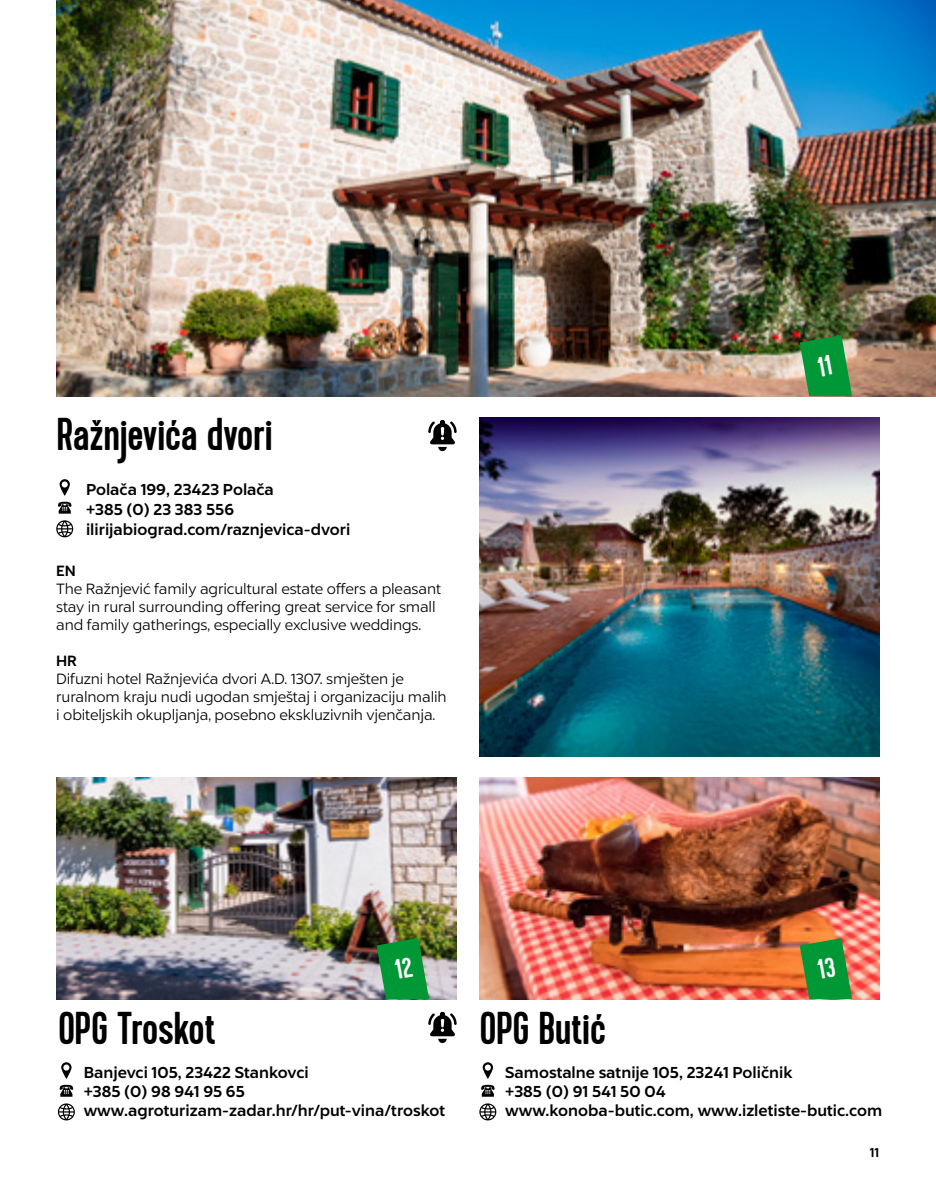
<style>
.page{position:relative;width:936px;height:1191px;background:#fff}
.page>*{position:absolute;margin:0;border:0;box-sizing:border-box;transform-origin:0 0}
.t1{font:46px "Kapra";color:#000}
.t2{font:700 16px/19.2px "Liszt FY";color:#000}
.t3{font:15px/18px "Liszt FY";letter-spacing:-.01em;color:#000}
.t4{font:700 15px "Liszt FY";color:#000}
.t5{font:700 13px "Liszt FY";color:#000}
</style>
<div class="page">
<img style="left:479px;top:417px;width:400px;height:339px">
<svg style="left:58px;top:501px;width:14px;height:12px"></svg>
<svg style="left:60px;top:479px;width:10px;height:16px"></svg>
<svg style="left:56px;top:520px;width:18px;height:17px"></svg>
<img style="left:56px;top:0;width:879px;height:396px">
<img style="left:56px;top:778px;width:400px;height:221px">
<svg style="left:60px;top:1084px;width:13px;height:12px"></svg>
<svg style="left:61px;top:1062px;width:11px;height:16px"></svg>
<svg style="left:57px;top:1103px;width:18px;height:17px"></svg>
<img style="left:479px;top:778px;width:400px;height:221px">
<svg style="left:481px;top:1084px;width:13px;height:12px"></svg>
<svg style="left:482px;top:1062px;width:11px;height:16px"></svg>
<svg style="left:479px;top:1103px;width:18px;height:17px"></svg>
<svg style="left:428px;top:1012px;width:28px;height:31px"></svg>
<svg style="left:428px;top:420px;width:28px;height:31px"></svg>
<svg style="left:376px;top:938px;width:53px;height:61px;background:#209244"></svg>
<svg style="left:799px;top:938px;width:53px;height:61px;background:#398f3b"></svg>
<svg style="left:799px;top:335px;width:53px;height:61px;background:#2a9847"></svg>
<h1 class="t1" style="left:57px;top:407px;width:217px">Ražnjevića dvori</h1>
<p class="t2" style="left:86px;top:479px;width:266px;line-height:20px">Polača 199, 23423 Polača<br>+385 (0) 23 383 556 ilirijabiograd.com/raznjevica-dvori</p>
<p class="t4" style="left:56px;top:561px;width:21px">EN</p>
<p class="t3" style="left:56px;top:580px;width:386px">The Ražnjević family agricultural estate offers a pleasant stay in rural surrounding offering great service for small and family gatherings, especially exclusive weddings.</p>
<p class="t4" style="left:56px;top:651px;width:22px">HR</p>
<p class="t3" style="left:56px;top:670px;width:392px">Difuzni hotel Ražnjevića dvori A.D. 1307. smješten je ruralnom kraju nudi ugodan smještaj i organizaciju malih i obiteljskih okupljanja, posebno ekskluzivnih vjenčanja.</p>
<h1 class="t1" style="left:58px;top:1002px;width:159px">OPG Troskot</h1>
<p class="t2" style="left:84px;top:1063px;width:363px">Banjevci 105, 23422 Stankovci<br>+385 (0) 98 941 95 65 www.agroturizam-zadar.hr/hr/put-vina/troskot</p>
<h1 class="t1" style="left:480px;top:1002px;width:128px">OPG Butić</h1>
<p class="t2" style="left:505px;top:1063px;width:378px">Samostalne satnije 105, 23241 Poličnik<br>+385 (0) 91 541 50 04<br>www.konoba-butic.com, www.izletiste-butic.com</p>
<p class="t5" style="left:869px;top:1144px;width:11px">11</p>
</div>
